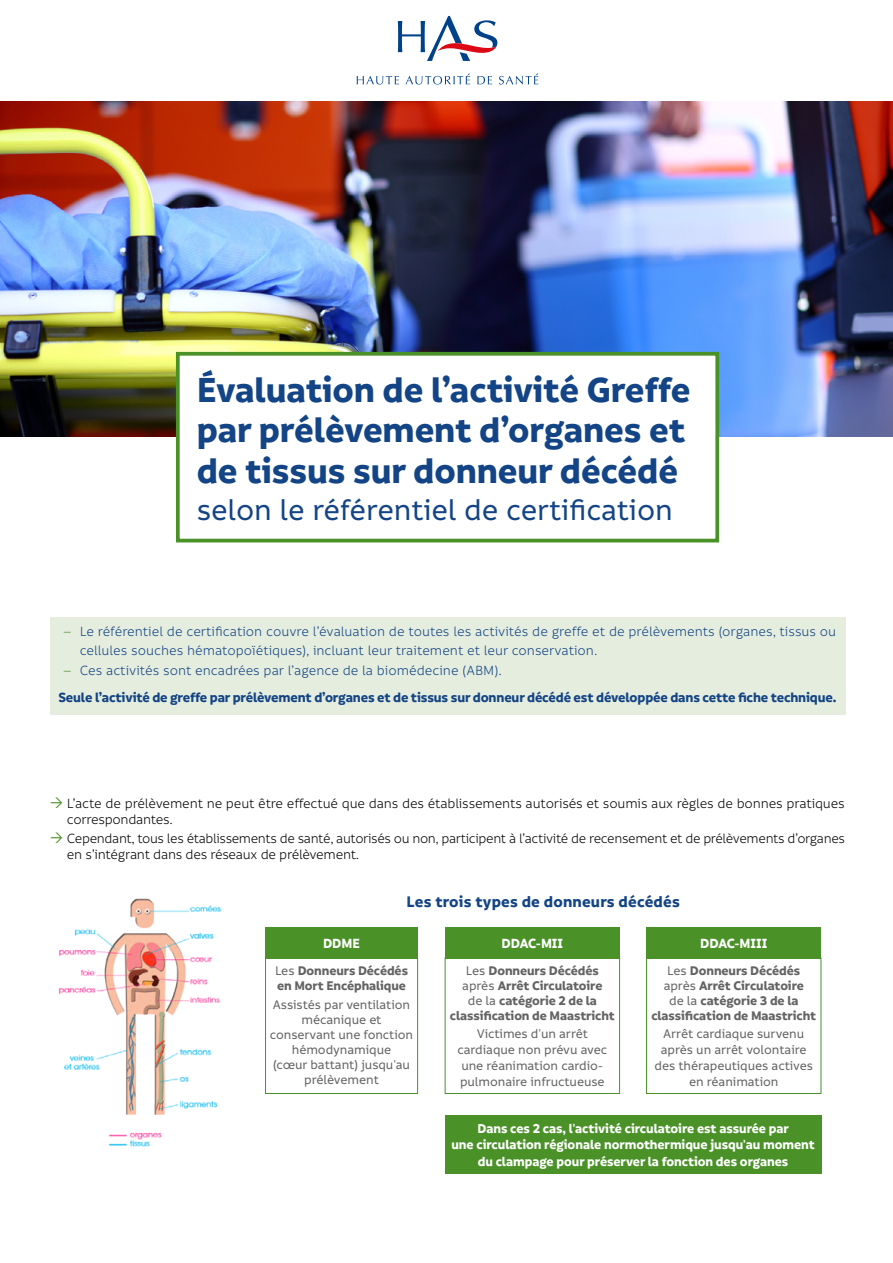
<style>
.page{position:relative;width:893px;height:1263px;background:#fff}
.page>*{position:absolute;margin:0;border:0;box-sizing:border-box;transform-origin:0 0}
.t1{font:700 37.5px/40.5px "Informative";letter-spacing:-.005em;color:#134485}
.t2{font:500 31.5px "Informative";letter-spacing:-.005em;color:#134485}
.Titre_2ok{font:700 16.5px "Informative";letter-spacing:.01em;color:#134485}
.t3{font:14.4px/15.8px "Informative";letter-spacing:-.025em;color:#000}
.t4{font:14.4px/18.5px "Informative";letter-spacing:-.005em;color:#134485}
.Dossier-Texte_couran{font:700 14.4px "Informative";letter-spacing:-.01em;color:#134485}
.t5{font:700 14.4px "Informative";letter-spacing:-.005em;color:#fff}
.t6{font:700 13.8px/16.5px "Informative";letter-spacing:-.005em;color:#fff;text-align:center}
.Dossier-Texte_couran-2{font:500 13.5px/15px "Informative";letter-spacing:-.01em;color:#646363;text-align:center}
.Dossier-Texte_couran-3{font:700 13.5px/15px "Informative";letter-spacing:-.005em;color:#646363;text-align:center}
.s1{font-family:"Work Sans";font-weight:300;color:#4a9228}
.s2{font-weight:500}
</style>
<div class="page">
<img style="left:0;top:101px;width:893px;height:336px">
<svg style="left:357px;top:76px;width:42px;height:9px"></svg>
<svg style="left:406px;top:73px;width:64px;height:12px"></svg>
<svg style="left:477px;top:76px;width:15px;height:8px"></svg>
<svg style="left:499px;top:73px;width:39px;height:12px"></svg>
<svg style="left:398px;top:16px;width:99px;height:45px"></svg>
<div style="left:178px;top:354px;width:539px;height:187px;background:#fff"></div>
<div style="left:176px;top:352px;width:543px;height:190px;border:4px solid #4a9228"></div>
<div style="left:50px;top:617px;width:795px;height:97px;background:#e5edde"></div>
<img style="left:59px;top:898px;width:163px;height:249px">
<div style="left:445px;top:1115px;width:376px;height:59px;background:#4a9228"></div>
<div style="left:265px;top:927px;width:153px;height:31px;background:#4a9228"></div>
<div style="left:265px;top:957px;width:153px;height:137px;border:1px solid #4a9228"></div>
<div style="left:445px;top:927px;width:175px;height:31px;background:#4a9228"></div>
<div style="left:445px;top:957px;width:175px;height:137px;border:1px solid #4a9228"></div>
<div style="left:646px;top:927px;width:175px;height:31px;background:#4a9228"></div>
<div style="left:646px;top:957px;width:175px;height:137px;border:1px solid #4a9228"></div>
<p class="t1" style="left:197px;top:370px;width:495px">Évaluation de l’activité Greffe par prélèvement d’organes et de tissus sur donneur décédé</p>
<p class="t2" style="left:197px;top:493px;width:478px">selon le référentiel de certification</p>
<p class="t4" style="left:80px;top:623px;width:758px;text-indent:-17px"><span class="s1">–</span> Le référentiel de certification couvre l’évaluation de toutes les activités de greffe et de prélèvements (organes, tissus ou cellules souches hématopoïétiques), incluant leur traitement et leur conservation.</p>
<p class="t4" style="left:63px;top:661px;width:441px"><span class="s1">–</span> Ces activités sont encadrées par l’agence de la biomédecine (ABM).</p>
<p class="Dossier-Texte_couran" style="left:58px;top:689px;width:779px">Seule l’activité de greffe par prélèvement d’organes et de tissus sur donneur décédé est développée dans cette fiche technique.</p>
<p class="t3" style="left:67px;top:796px;width:779px">L’acte de prélèvement ne peut être effectué que dans des établissements autorisés et soumis aux règles de bonnes pratiques correspondantes.</p>
<p class="t3" style="left:67px;top:831px;width:780px">Cependant, tous les établissements de santé, autorisés ou non, participent à l’activité de recensement et de prélèvements d’organes en s’intégrant dans des réseaux de prélèvement.</p>
<p class="Titre_2ok" style="left:407px;top:892px;width:275px">Les trois types de donneurs décédés</p>
<p class="t5" style="left:323px;top:935px;width:39px">DDME</p>
<p class="Dossier-Texte_couran-3" style="left:275px;top:963px;width:135px;text-align:left"><span class="s2">Les</span> Donneurs Décédés en Mort Encéphalique</p>
<p class="Dossier-Texte_couran-2" style="left:270px;top:997px;width:145px">Assistés par ventilation mécanique et conservant une fonction hémodynamique<br>(cœur battant) jusqu'au prélèvement</p>
<p class="t5" style="left:501px;top:935px;width:63px">DDAC-MII</p>
<p class="Dossier-Texte_couran-3" style="left:450px;top:963px;width:166px"><span class="s2">Les</span> Donneurs Décédés <span class="s2">après</span> Arrêt Circulatoire<br><span class="s2">de la</span> catégorie 2 de la classification de Maastricht</p>
<p class="Dossier-Texte_couran-2" style="left:457px;top:1026px;width:151px;line-height:16.2px">Victimes d'un arrêt cardiaque non prévu avec une réanimation cardio&shy;pulmonaire infructueuse</p>
<p class="t5" style="left:700px;top:935px;width:69px">DDAC-MIII</p>
<p class="Dossier-Texte_couran-3" style="left:651px;top:963px;width:166px"><span class="s2">Les</span> Donneurs Décédés <span class="s2">après</span> Arrêt Circulatoire<br><span class="s2">de la</span> catégorie 3 de la classification de Maastricht</p>
<p class="Dossier-Texte_couran-2" style="left:654px;top:1026px;width:160px;line-height:16px">Arrêt cardiaque survenu après un arrêt volontaire des thérapeutiques actives en réanimation</p>
<p class="t6" style="left:451px;top:1120px;width:365px">Dans ces 2 cas, l'activité circulatoire est assurée par<br>une circulation régionale normothermique jusqu'au moment du clampage pour préserver la fonction des organes</p>
</div>
